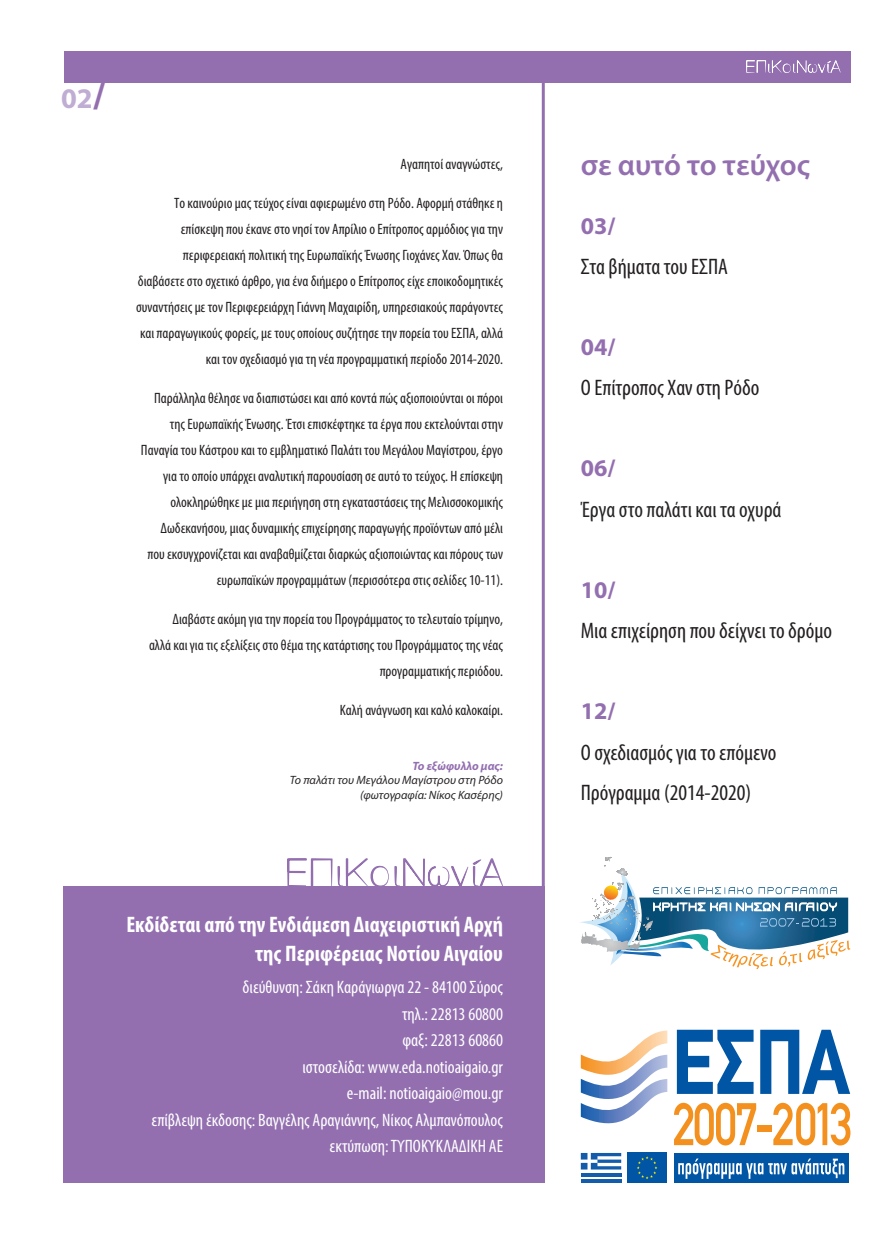
<style>
.page{position:relative;width:893px;height:1234px;background:#fff}
.page>*{position:absolute;margin:0;border:0;box-sizing:border-box;transform-origin:0 0}
.t1{font:600 30px "Myriad Pro";color:#936fb0}
.t2{font:700 28.5px "Myriad Pro";color:#bfadd3}
.t3{font:700 24px "Myriad Pro";color:#936fb0}
.t4{font:condensed 22.5px/40.5px "Myriad Pro";color:#231f20}
.t5{font:700 condensed 22.5px/28.7px "Myriad Pro";color:#fff;text-align:right}
.t6{font:condensed 22.5px "Myriad Pro";color:#262324}
.t7{font:condensed 18px/26.4px "Myriad Pro";color:#fff;text-align:right}
.t8{font:condensed 15px/26.1px "Myriad Pro";color:#231f20;text-align:right}
.t9{font:italic 12px/14.4px "Myriad Pro";color:#262324;text-align:right}
.t10{font:italic 700 12px "Myriad Pro";color:#936fb0}
.s1{font-size:37.5px;color:#936fb0}
</style>
<div class="page">
<div style="left:64px;top:51px;width:786px;height:32px;background:#936fb0"></div>
<hr style="left:542px;top:83px;width:3px;height:826px;background:#936fb0">
<div style="left:674px;top:1152px;width:175px;height:30px;background:#0155a5"></div>
<svg style="left:677px;top:1029px;width:77px;height:64px"></svg>
<svg style="left:760px;top:1029px;width:90px;height:64px"></svg>
<svg style="left:678px;top:1158px;width:166px;height:20px"></svg>
<svg style="left:674px;top:1102px;width:82px;height:43px"></svg>
<div style="left:757px;top:1125px;width:15px;height:6px;background:#f4901d"></div>
<svg style="left:773px;top:1102px;width:77px;height:43px"></svg>
<hr style="left:581px;top:1172px;width:40px;height:3px;background:#135cab">
<hr style="left:581px;top:1179px;width:40px;height:3px;background:#135cab">
<svg style="left:581px;top:1152px;width:40px;height:17px"></svg>
<svg style="left:581px;top:1030px;width:86px;height:94px"></svg>
<div style="left:627px;top:1152px;width:40px;height:30px;background:#0155a5"></div>
<svg style="left:637px;top:1156px;width:20px;height:22px"></svg>
<svg style="left:580px;top:856px;width:270px;height:113px"></svg>
<div style="left:64px;top:885px;width:481px;height:297px;background:#936fb0"></div>
<svg style="left:746px;top:60px;width:95px;height:13px"></svg>
<svg style="left:287px;top:858px;width:216px;height:28px"></svg>
<h2 class="t2" style="left:61px;top:80px;width:46px">02<span class="s1">/</span></h2>
<p class="t8" style="left:400px;top:150px;width:104px">Αγαπητοί αναγνώστες,</p>
<p class="t8" style="left:136px;top:189px;width:368px">Το καινούριο μας τεύχος είναι αφιερωμένο στη Ρόδο. Αφορμή στάθηκε η επίσκεψη που έκανε στο νησί τον Απρίλιο ο Επίτροπος αρμόδιος για την περιφερειακή πολιτική της Ευρωπαϊκής Ένωσης Γιοχάνες Χαν. Όπως θα διαβάσετε στο σχετικό άρθρο, για ένα διήμερο ο Επίτροπος είχε εποικοδομητικές συναντήσεις με τον Περιφερειάρχη Γιάννη Μαχαιρίδη, υπηρεσιακούς παράγοντες και παραγωγικούς φορείς, με τους οποίους συζήτησε την πορεία του ΕΣΠΑ, αλλά και τον σχεδιασμό για τη νέα προγραμματική περίοδο 2014-2020.</p>
<p class="t8" style="left:141px;top:384px;width:364px">Παράλληλα θέλησε να διαπιστώσει και από κοντά πώς αξιοποιούνται οι πόροι της Ευρωπαϊκής Ένωσης. Έτσι επισκέφτηκε τα έργα που εκτελούνται στην Παναγία του Κάστρου και το εμβληματικό Παλάτι του Μεγάλου Μαγίστρου, έργο για το οποίο υπάρχει αναλυτική παρουσίαση σε αυτό το τεύχος. Η επίσκεψη ολοκληρώθηκε με μια περιήγηση στη εγκαταστάσεις της Μελισσοκομικής Δωδεκανήσου, μιας δυναμικής επιχείρησης παραγωγής προϊόντων από μέλι που εκσυγχρονίζεται και αναβαθμίζεται διαρκώς αξιοποιώντας και πόρους των ευρωπαϊκών προγραμμάτων (περισσότερα στις σελίδες 10-11).</p>
<p class="t8" style="left:149px;top:605px;width:355px">Διαβάστε ακόμη για την πορεία του Προγράμματος το τελευταίο τρίμηνο, αλλά και για τις εξελίξεις στο θέμα της κατάρτισης του Προγράμματος της νέας προγραμματικής περιόδου.</p>
<p class="t8" style="left:340px;top:696px;width:165px">Καλή ανάγνωση και καλό καλοκαίρι.</p>
<p class="t10" style="left:412px;top:758px;width:92px">Το εξώφυλλο μας:</p>
<p class="t9" style="left:290px;top:772px;width:215px">Το παλάτι του Μεγάλου Μαγίστρου στη Ρόδο (φωτογραφία: Νίκος Κασέρης)</p>
<h3 class="t5" style="left:126px;top:909px;width:378px">Εκδίδεται από την Ενδιάμεση Διαχειριστική Αρχή της Περιφέρειας Νοτίου Αιγαίου</h3>
<p class="t7" style="left:152px;top:973px;width:353px">διεύθυνση: Σάκη Καράγιωργα 22 - 84100 Σύρος<br>τηλ.: 22813 60800<br>φαξ: 22813 60860<br>ιστοσελίδα: www.eda.notioaigaio.gr<br>e-mail: notioaigaio@mou.gr<br>επίβλεψη έκδοσης: Βαγγέλης Αραγιάννης, Νίκος Αλμπανόπουλος εκτύπωση: ΤΥΠΟΚΥΚΛΑΔΙΚΗ ΑΕ</p>
<h1 class="t1" style="left:581px;top:145px;width:231px">σε αυτό το τεύχος</h1>
<h3 class="t3" style="left:581px;top:210px;width:36px">03/</h3>
<h3 class="t4" style="left:581px;top:246px;width:149px">Στα βήματα του ΕΣΠΑ</h3>
<h3 class="t3" style="left:581px;top:331px;width:36px">04/</h3>
<h3 class="t4" style="left:581px;top:367px;width:180px">Ο Επίτροπος Χαν στη Ρόδο</h3>
<h3 class="t3" style="left:581px;top:452px;width:36px">06/</h3>
<h3 class="t6" style="left:581px;top:495px;width:202px">Έργα στο παλάτι και τα οχυρά</h3>
<h3 class="t3" style="left:581px;top:574px;width:36px">10/</h3>
<h3 class="t4" style="left:581px;top:610px;width:253px">Μια επιχείρηση που δείχνει το δρόμο</h3>
<h3 class="t3" style="left:581px;top:695px;width:36px">12/</h3>
<h3 class="t4" style="left:581px;top:731px;width:197px">Ο σχεδιασμός για το επόμενο<br>Πρόγραμμα (2014-2020)</h3>
</div>
